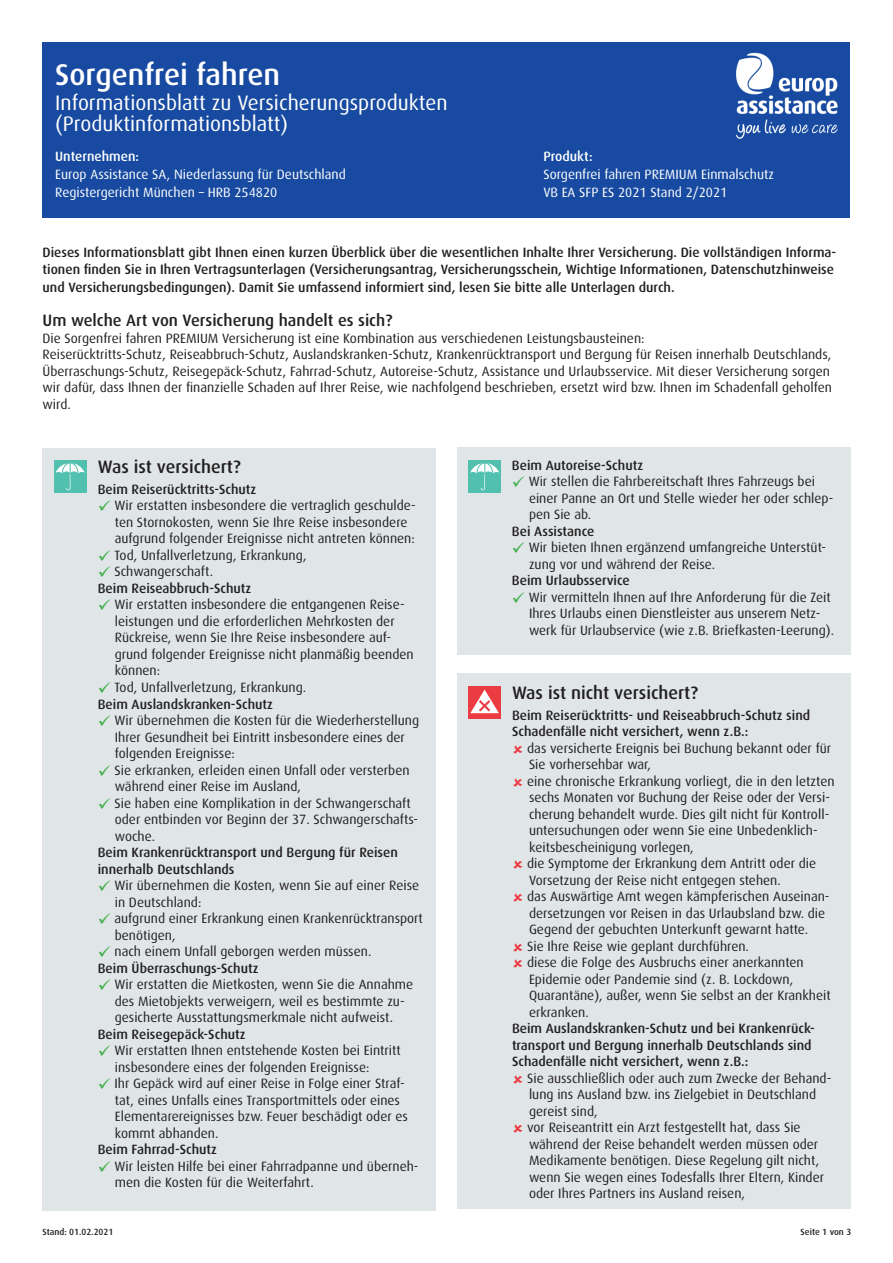
<style>
.page{position:relative;width:893px;height:1263px;background:#fff}
.page>*{position:absolute;margin:0;border:0;box-sizing:border-box;transform-origin:0 0}
.t1{font:500 30px "Dax Pro";color:#fff}
.t2{font:21px/21px "Dax Pro";color:#fff}
.t3{font:500 18px "Dax Pro";color:#231f20}
.t4{font:500 16.5px "Dax Pro";color:#231f20}
.t5{font:13.5px/16.5px "Dax Pro";color:#231f20}
.t6{font:500 13.5px/16.5px "Dax Pro";color:#231f20}
.t7{font:13.5px/18px "Dax Pro";color:#fff}
.t8{font:500 13.5px "Dax Pro";color:#fff}
.t9{font:500 9px "Dax Pro";color:#231f20}
.s1{color:#40ae49}
.s2{font-weight:400}
.s3{font-weight:500}
</style>
<div class="page">
<div style="left:457px;top:448px;width:393px;height:207px;background:#e0e6e8"></div>
<div style="left:43px;top:448px;width:393px;height:763px;background:#e0e6e8"></div>
<div style="left:43px;top:43px;width:807px;height:175px;background:#174aa0"></div>
<div style="left:54px;top:460px;width:32px;height:33px;background:#51c0af"></div>
<svg style="left:56px;top:462px;width:29px;height:28px"></svg>
<div style="left:468px;top:460px;width:33px;height:33px;background:#51c0af"></div>
<svg style="left:470px;top:462px;width:29px;height:28px"></svg>
<img style="left:736px;top:52px;width:102px;height:87px">
<div style="left:457px;top:674px;width:393px;height:535px;background:#e0e6e8"></div>
<div style="left:468px;top:686px;width:33px;height:32px;background:#ec3c43"></div>
<svg style="left:470px;top:690px;width:29px;height:24px"></svg>
<h1 class="t1" style="left:55px;top:56px;width:226px">Sorgenfrei fahren</h1>
<h2 class="t2" style="left:55px;top:92px;width:394px">Informationsblatt zu Versicherungsprodukten (Produktinformationsblatt)</h2>
<p class="t8" style="left:55px;top:148px;width:85px">Unternehmen:</p>
<p class="t7" style="left:55px;top:165px;width:292px">Europ Assistance SA, Niederlassung für Deutschland<br>Registergericht München – HRB 254820</p>
<p class="t8" style="left:543px;top:148px;width:51px">Produkt:</p>
<p class="t7" style="left:543px;top:165px;width:232px">Sorgenfrei fahren PREMIUM Einmalschutz<br>VB EA SFP ES 2021 Stand 2/2021</p>
<p class="t6" style="left:43px;top:244px;width:795px">Dieses Informationsblatt gibt Ihnen einen kurzen Überblick über die wesentlichen Inhalte Ihrer Versicherung. Die vollständigen Informa&shy;tionen finden Sie in Ihren Vertragsunterlagen (Versicherungsantrag, Versicherungsschein, Wichtige Informationen, Datenschutzhinweise</p>
<p class="t6" style="left:43px;top:279px;width:634px">und Versicherungsbedingungen). Damit Sie umfassend informiert sind, lesen Sie bitte alle Unterlagen durch.</p>
<p class="t4" style="left:43px;top:310px;width:351px">Um welche Art von Versicherung handelt es sich?</p>
<p class="t5" style="left:43px;top:330px;width:791px">Die Sorgenfrei fahren PREMIUM Versicherung ist eine Kombination aus verschiedenen Leistungsbausteinen:<br>Reiserücktritts-Schutz, Reiseabbruch-Schutz, Auslandskranken-Schutz, Krankenrücktransport und Bergung für Reisen innerhalb Deutschlands, Überraschungs-Schutz, Reisegepäck-Schutz, Fahrrad-Schutz, Autoreise-Schutz, Assistance und Urlaubsservice. Mit dieser Versicherung sorgen wir dafür, dass Ihnen der finanzielle Schaden auf Ihrer Reise, wie nachfolgend beschrieben, ersetzt wird bzw. Ihnen im Schadenfall geholfen wird.</p>
<h3 class="t3" style="left:98px;top:455px;width:144px">Was ist versichert?</h3>
<p class="t6" style="left:98px;top:481px;width:160px">Beim Reiserücktritts-Schutz</p>
<p class="t5" style="left:115px;top:497px;width:302px;text-indent:-17px"><span class="s1">✓</span> Wir erstatten insbesondere die vertraglich geschulde&shy;ten Stornokosten, wenn Sie Ihre Reise insbesondere aufgrund folgender Ereignisse nicht antreten können:</p>
<p class="t5" style="left:98px;top:547px;width:210px"><span class="s1">✓</span> Tod, Unfallverletzung, Erkrankung,</p>
<p class="t6" style="left:98px;top:563px;width:155px"><span class="s1">✓</span> <span class="s2">Schwangerschaft.<br></span>Beim Reiseabbruch-Schutz</p>
<p class="t5" style="left:115px;top:596px;width:300px;text-indent:-17px"><span class="s1">✓</span> Wir erstatten insbesondere die entgangenen Reise&shy;leistungen und die erforderlichen Mehrkosten der Rückreise, wenn Sie Ihre Reise insbesondere auf&shy;grund folgender Ereignisse nicht planmäßig beenden können:</p>
<p class="t5" style="left:98px;top:679px;width:210px"><span class="s1">✓</span> Tod, Unfallverletzung, Erkrankung.<br><span class="s3">Beim Auslandskranken-Schutz</span></p>
<p class="t5" style="left:115px;top:712px;width:306px;text-indent:-17px"><span class="s1">✓</span> Wir übernehmen die Kosten für die Wiederherstellung<br>Ihrer Gesundheit bei Eintritt insbesondere eines der folgenden Ereignisse:</p>
<p class="t5" style="left:115px;top:761px;width:296px;text-indent:-17px"><span class="s1">✓</span> Sie erkranken, erleiden einen Unfall oder versterben während einer Reise im Ausland,</p>
<p class="t5" style="left:115px;top:794px;width:305px;text-indent:-17px"><span class="s1">✓</span> Sie haben eine Komplikation in der Schwangerschaft oder entbinden vor Beginn der 37. Schwangerschafts&shy;woche.</p>
<p class="t6" style="left:98px;top:844px;width:302px">Beim Krankenrücktransport und Bergung für Reisen innerhalb Deutschlands</p>
<p class="t5" style="left:115px;top:877px;width:306px;text-indent:-17px"><span class="s1">✓</span> Wir übernehmen die Kosten, wenn Sie auf einer Reise in Deutschland:</p>
<p class="t5" style="left:115px;top:910px;width:310px;text-indent:-17px"><span class="s1">✓</span> aufgrund einer Erkrankung einen Krankenrücktransport benötigen,</p>
<p class="t5" style="left:98px;top:943px;width:275px"><span class="s1">✓</span> nach einem Unfall geborgen werden müssen.<br><span class="s3">Beim Überraschungs-Schutz</span></p>
<p class="t5" style="left:115px;top:976px;width:300px;text-indent:-17px"><span class="s1">✓</span> Wir erstatten die Mietkosten, wenn Sie die Annahme des Mietobjekts verweigern, weil es bestimmte zu&shy;gesicherte Ausstattungsmerkmale nicht aufweist.</p>
<p class="t6" style="left:98px;top:1025px;width:149px">Beim Reisegepäck-Schutz</p>
<p class="t5" style="left:115px;top:1042px;width:288px;text-indent:-17px"><span class="s1">✓</span> Wir erstatten Ihnen entstehende Kosten bei Eintritt insbesondere eines der folgenden Ereignisse:</p>
<p class="t5" style="left:115px;top:1075px;width:295px;text-indent:-17px"><span class="s1">✓</span> Ihr Gepäck wird auf einer Reise in Folge einer Straf&shy;tat, eines Unfalls eines Transportmittels oder eines Elementarereignisses bzw. Feuer beschädigt oder es kommt abhanden.</p>
<p class="t6" style="left:98px;top:1141px;width:121px">Beim Fahrrad-Schutz</p>
<p class="t5" style="left:115px;top:1157px;width:305px;text-indent:-17px"><span class="s1">✓</span> Wir leisten Hilfe bei einer Fahrradpanne und überneh&shy;men die Kosten für die Weiterfahrt.</p>
<p class="t6" style="left:512px;top:456px;width:133px">Beim Autoreise-Schutz</p>
<p class="t5" style="left:529px;top:473px;width:306px;text-indent:-17px"><span class="s1">✓</span> Wir stellen die Fahrbereitschaft Ihres Fahrzeugs bei einer Panne an Ort und Stelle wieder her oder schlep&shy;pen Sie ab.</p>
<p class="t6" style="left:512px;top:522px;width:84px">Bei Assistance</p>
<p class="t5" style="left:529px;top:539px;width:299px;text-indent:-17px"><span class="s1">✓</span> Wir bieten Ihnen ergänzend umfangreiche Unterstüt&shy;zung vor und während der Reise.</p>
<p class="t6" style="left:512px;top:572px;width:119px">Beim Urlaubsservice</p>
<p class="t5" style="left:529px;top:588px;width:307px;text-indent:-17px"><span class="s1">✓</span> Wir vermitteln Ihnen auf Ihre Anforderung für die Zeit<br>Ihres Urlaubs einen Dienstleister aus unserem Netz&shy;werk für Urlaubservice (wie z.B. Briefkasten-Leerung).</p>
<h3 class="t3" style="left:512px;top:681px;width:188px">Was ist nicht versichert?</h3>
<p class="t6" style="left:512px;top:706px;width:300px">Beim Reiserücktritts- und Reiseabbruch-Schutz sind<br>Schadenfälle nicht versichert, wenn z.B.:</p>
<p class="t5" style="left:527px;top:739px;width:309px">das versicherte Ereignis bei Buchung bekannt oder für Sie vorhersehbar war,<br>eine chronische Erkrankung vorliegt, die in den letzten sechs Monaten vor Buchung der Reise oder der Versi&shy;cherung behandelt wurde. Dies gilt nicht für Kontroll&shy;untersuchungen oder wenn Sie eine Unbedenklich&shy;keitsbescheinigung vorlegen,<br>die Symptome der Erkrankung dem Antritt oder die Vorsetzung der Reise nicht entgegen stehen.<br>das Auswärtige Amt wegen kämpferischen Auseinan&shy;dersetzungen vor Reisen in das Urlaubsland bzw. die Gegend der gebuchten Unterkunft gewarnt hatte.<br>Sie Ihre Reise wie geplant durchführen.<br>diese die Folge des Ausbruchs einer anerkannten Epidemie oder Pandemie sind (z. B. Lockdown, Quarantäne), außer, wenn Sie selbst an der Krankheit erkranken.</p>
<p class="t6" style="left:512px;top:1020px;width:305px">Beim Auslandskranken-Schutz und bei Krankenrück&shy;transport und Bergung innerhalb Deutschlands sind<br>Schadenfälle nicht versichert, wenn z.B.:</p>
<p class="t5" style="left:527px;top:1069px;width:306px">Sie ausschließlich oder auch zum Zwecke der Behand&shy;lung ins Ausland bzw. ins Zielgebiet in Deutschland gereist sind,<br>vor Reiseantritt ein Arzt festgestellt hat, dass Sie während der Reise behandelt werden müssen oder Medikamente benötigen. Diese Regelung gilt nicht, wenn Sie wegen eines Todesfalls Ihrer Eltern, Kinder oder Ihres Partners ins Ausland reisen,</p>
<p class="t9" style="left:43px;top:1226px;width:72px">Stand: 01.02.2021</p>
<p class="t9" style="left:801px;top:1226px;width:52px">Seite 1 von 3</p>
</div>
